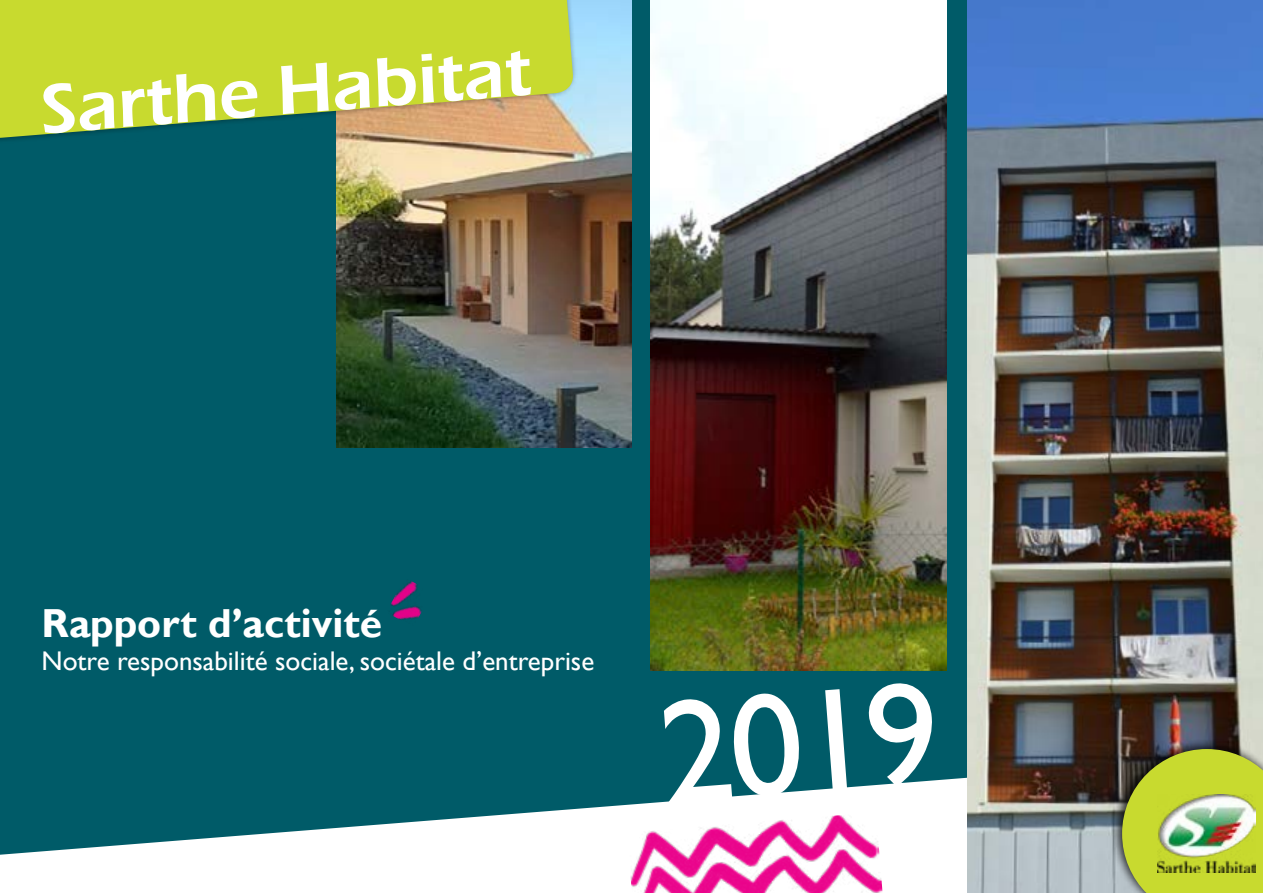
<style>
.page{position:relative;width:1263px;height:893px;background:#fff}
.page>*{position:absolute;margin:0;border:0;box-sizing:border-box;transform-origin:0 0}
.t1{font:147px "Gill Sans";color:#fff}
.t2{font:600 72px "Eras ITC";color:#fff}
.t3{font:700 40.5px "Gill Sans";color:#fff}
.t4{font:27px "Gill Sans";color:#fff}
</style>
<div class="page">
<div style="left:0;top:0;width:979px;height:855px;background:#005b68"></div>
<img style="left:336px;top:1px;width:296px;height:446px">
<img style="left:967px;top:1px;width:296px;height:892px">
<div style="left:0;top:0;width:578px;height:144px;background:#000;opacity:.75"></div>
<svg style="left:0;top:0;width:574px;height:139px;background:#bccc3b"></svg>
<img style="left:651px;top:0;width:295px;height:670px">
<div style="left:1111px;top:739px;width:152px;height:154px;background:#000;opacity:.75"></div>
<svg style="left:1122px;top:749px;width:141px;height:144px;background:#b1bf34"></svg>
<img style="left:1158px;top:794px;width:98px;height:79px">
<img style="left:627px;top:812px;width:255px;height:81px">
<img style="left:386px;top:578px;width:46px;height:49px">
<h2 class="t2" style="left:37px;top:71px;width:494px;rotate:-5deg">Sarthe Habitat</h2>
<h3 class="t3" style="left:42px;top:599px;width:342px">Rapport d’activité</h3>
<p class="t4" style="left:42px;top:645px;width:554px">Notre responsabilité sociale, sociétale d’entreprise</p>
<h1 class="t1" style="left:654px;top:668px;width:281px;rotate:-4deg">2019</h1>
</div>
